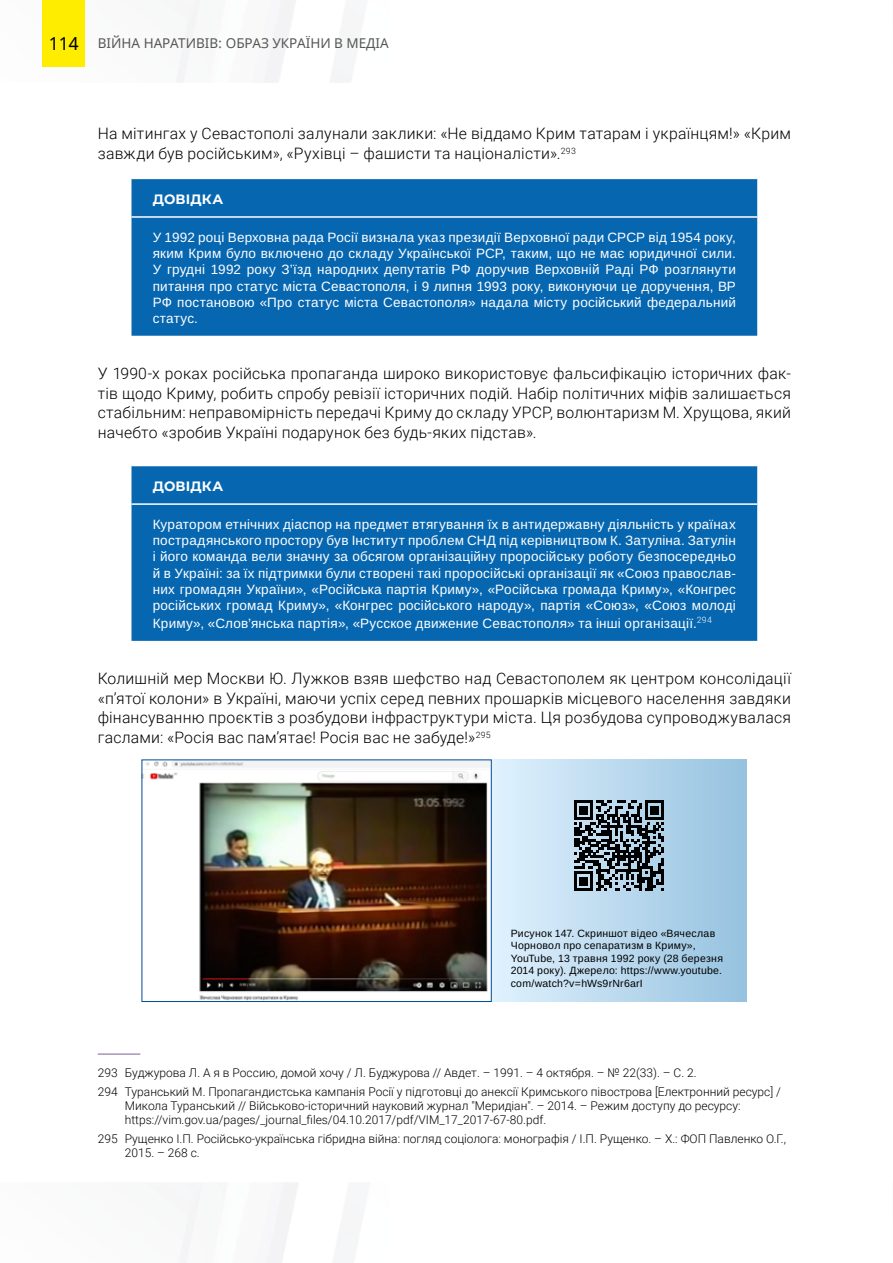
<style>
.page{position:relative;width:893px;height:1263px;background:#fff}
.page>*{position:absolute;margin:0;border:0;box-sizing:border-box;transform-origin:0 0}
.t1{font:300 15.75px/19.5px "Roboto";letter-spacing:.015em;color:#000;text-align:justify}
.t2{font:13.5px/16.2px "Arimo";letter-spacing:.015em;color:#fff;text-align:justify}
.t3{font:13.5px "Noto Sans";color:#575756}
.t4{font:700 13.5px "Montserrat";letter-spacing:.01em;color:#fff}
.t5{font:300 12px/14.4px "Roboto";color:#000}
.t6{font:10.5px/12.6px "Arimo";letter-spacing:.025em;color:#000}
.s1{font-size:18px;color:#000}
</style>
<div class="page">
<img style="left:42px;top:0;width:315px;height:82px">
<div style="left:43px;top:0;width:42px;height:67px;background:#ffed00"></div>
<div style="left:131px;top:179px;width:626px;height:157px;background:#0666b0"></div>
<hr style="left:131px;top:216px;width:626px;height:2px;background:#fff">
<div style="left:131px;top:466px;width:626px;height:175px;background:#0666b0"></div>
<hr style="left:131px;top:503px;width:626px;height:2px;background:#fff">
<div style="left:492px;top:759px;width:255px;height:243px;background:linear-gradient(to right,#e0f2fe,#96c2df)"></div>
<img style="left:144px;top:761px;width:345px;height:239px">
<div style="left:142px;top:759px;width:350px;height:243px;border:1px solid #004a93"></div>
<svg style="left:574px;top:801px;width:90px;height:89px;background:#54616b"></svg>
<hr style="left:98px;top:1054px;width:42px;height:1px;background:#7d5e9a">
<p class="t3" style="left:49px;top:34px;width:341px"><span class="s1">114</span> ВІЙНА НАРАТИВІВ: ОБРАЗ УКРАЇНИ В МЕДІА</p>
<p class="t1" style="left:98px;top:123px;width:695px">На мітингах у Севастополі залунали заклики: «Не віддамо Крим татарам і українцям!» «Крим завжди був російським», «Рухівці – фашисти та націоналісти».<sup>293</sup></p>
<p class="t4" style="left:153px;top:190px;width:72px">ДОВІДКА</p>
<p class="t2" style="left:153px;top:229px;width:585px">У 1992 році Верховна рада Росії визнала указ президії Верховної ради СРСР від 1954 року, яким Крим було включено до складу Української РСР, таким, що не має юридичної сили.<br>У грудні 1992 року З’їзд народних депутатів РФ доручив Верховній Раді РФ розглянути питання про статус міста Севастополя, і 9 липня 1993 року, виконуючи це доручення, ВР РФ постановою «Про статус міста Севастополя» надала місту російський федеральний статус.</p>
<p class="t1" style="left:98px;top:363px;width:695px">У 1990-х роках російська пропаганда широко використовує фальсифікацію історичних фак&shy;тів щодо Криму, робить спробу ревізії історичних подій. Набір політичних міфів залишається стабільним: неправомірність передачі Криму до складу УРСР, волюнтаризм М. Хрущова, який начебто «зробив Україні подарунок без будь-яких підстав».</p>
<p class="t4" style="left:153px;top:477px;width:72px">ДОВІДКА</p>
<p class="t2" style="left:153px;top:517px;width:585px">Куратором етнічних діаспор на предмет втягування їх в антидержавну діяльність у країнах пострадянського простору був Інститут проблем СНД під керівництвом К. Затуліна. Затулін і його команда вели значну за обсягом організаційну проросійську роботу безпосередньо й в Україні: за їх підтримки були створені такі проросійські організації як «Союз православ&shy;них громадян України», «Російська партія Криму», «Російська громада Криму», «Конгрес російських громад Криму», «Конгрес російського народу», партія «Союз», «Союз молоді</p>
<p class="t2" style="left:153px;top:616px;width:561px">Криму», «Слов’янська партія», «Русское движение Севастополя» та інші організації.<sup>294</sup></p>
<p class="t1" style="left:98px;top:668px;width:695px">Колишній мер Москви Ю. Лужков взяв шефство над Севастополем як центром консолідації «п’ятої колони» в Україні, маючи успіх серед певних прошарків місцевого населення завдяки фінансуванню проєктів з розбудови інфраструктури міста. Ця розбудова супроводжувалася гаслами: «Росія вас пам’ятає! Росія вас не забуде!»<sup>295</sup></p>
<p class="t6" style="left:511px;top:927px;width:214px">Рисунок 147. Скриншот відео «Вячеслав Чорновол про сепаратизм в Криму», YouTube, 13 травня 1992 року (28 березня 2014 року). Джерело: https://www.youtube. com/watch?v=hWs9rNr6arI</p>
<p class="t5" style="left:98px;top:1063px;width:685px;line-height:18.6px">293 Буджурова Л. А я в Россию, домой хочу / Л. Буджурова // Авдет. – 1991. – 4 октября. – № 22(33). – С. 2.<br>294 Туранський М. Пропагандистська кампанія Росії у підготовці до анексії Кримського півострова [Електронний ресурс] /</p>
<p class="t5" style="left:125px;top:1098px;width:617px">Микола Туранський // Військово-історичний науковий журнал "Меридіан". – 2014. – Режим доступу до ресурсу: https://vim.gov.ua/pages/_journal_files/04.10.2017/pdf/VIM_17_2017-67-80.pdf.</p>
<p class="t5" style="left:125px;top:1131px;width:663px;text-indent:-27px">295 Рущенко І.П. Російсько-українська гібридна війна: погляд соціолога: монографія / І.П. Рущенко. – Х.: ФОП Павленко О.Г.,<br>2015. – 268 с.</p>
</div>
